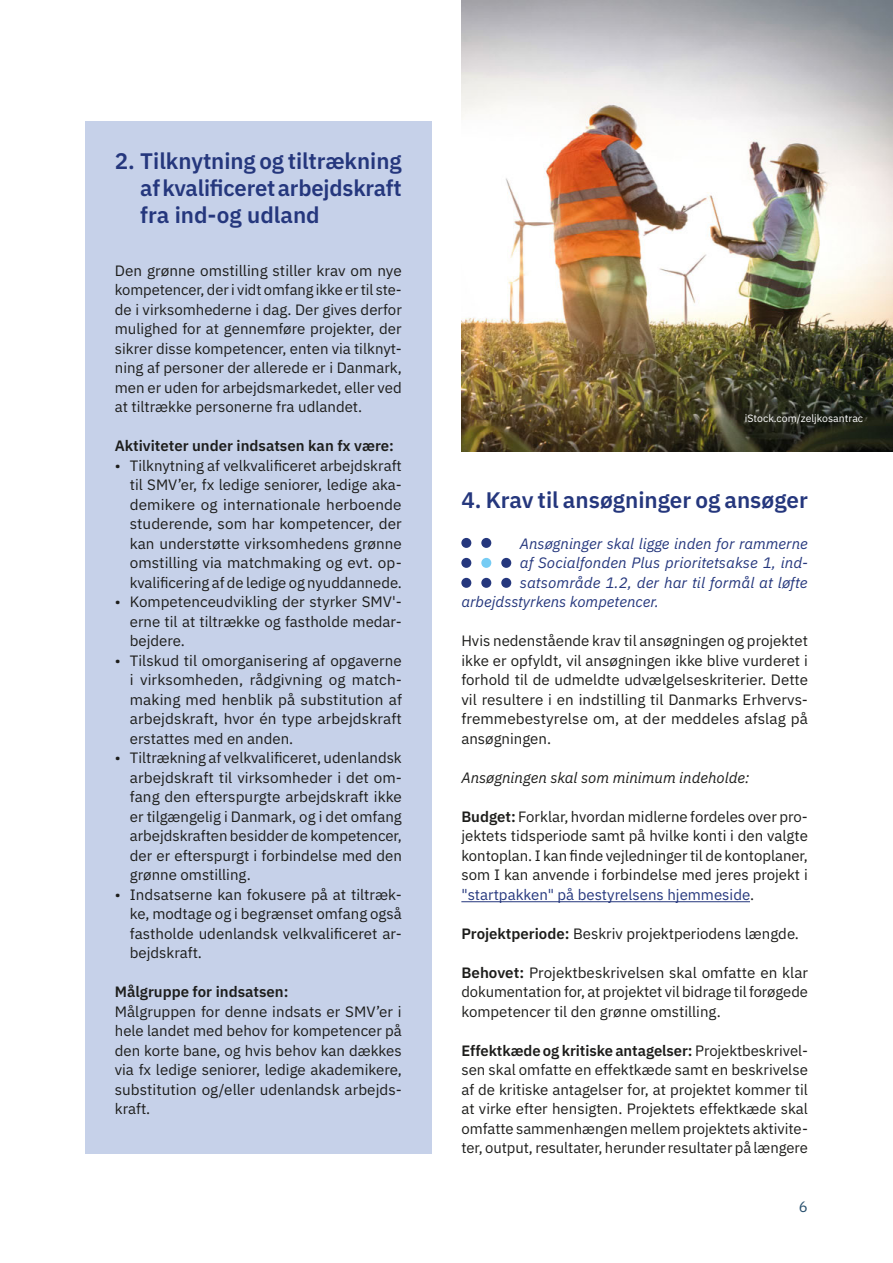
<style>
.page{position:relative;width:893px;height:1263px;background:#fff}
.page>*{position:absolute;margin:0;border:0;box-sizing:border-box;transform-origin:0 0}
.t1{font:600 22.5px/27px "IBM Plex Sans";color:#25377d;text-align:justify}
.t2{font:15px/19.5px "IBM Plex Sans";color:#1d1d1b;text-align:justify}
.t3{font:italic 15px "IBM Plex Sans";color:#25377d}
.t4{font:600 15px "IBM Plex Sans";color:#1d1d1b}
.t5{font:italic 15px "IBM Plex Sans";color:#1d1d1b}
.t6{font:15px "IBM Plex Sans";color:#2a516f}
.t7{font:10.5px "IBM Plex Sans";color:#fff}
.s1{font-weight:600}
.s2{color:#25377d}
</style>
<div class="page">
<div style="left:85px;top:121px;width:347px;height:1032px;background:#c6d1e9"></div>
<img style="left:461px;top:0;width:432px;height:451px">
<div style="left:481px;top:558px;width:10px;height:10px;background:#76ccf4;border-radius:50%"></div>
<div style="left:461px;top:578px;width:10px;height:10px;background:#25377d;border-radius:50%"></div>
<div style="left:481px;top:538px;width:10px;height:10px;background:#25377d;border-radius:50%"></div>
<div style="left:501px;top:558px;width:10px;height:10px;background:#25377d;border-radius:50%"></div>
<div style="left:461px;top:558px;width:10px;height:10px;background:#25377d;border-radius:50%"></div>
<div style="left:461px;top:538px;width:10px;height:10px;background:#25377d;border-radius:50%"></div>
<div style="left:481px;top:578px;width:10px;height:10px;background:#25377d;border-radius:50%"></div>
<div style="left:501px;top:578px;width:10px;height:10px;background:#25377d;border-radius:50%"></div>
<hr style="left:461px;top:901px;width:289px;height:1px;background:#25377d">
<h2 class="t1" style="left:140px;top:145px;width:263px;text-indent:-26px">2. Tilknytning og tiltrækning af kvalificeret arbejdskraft fra ind-og udland</h2>
<p class="t2" style="left:115px;top:259px;width:289px">Den grønne omstilling stiller krav om nye kompetencer, der i vidt omfang ikke er til ste&shy;de i virksomhederne i dag. Der gives derfor mulighed for at gennemføre projekter, der sikrer disse kompetencer, enten via tilknyt&shy;ning af personer der allerede er i Danmark, men er uden for arbejdsmarkedet, eller ved at tiltrække personerne fra udlandet.</p>
<p class="t4" style="left:115px;top:434px;width:281px">Aktiviteter under indsatsen kan fx være:</p>
<p class="t2" style="left:130px;top:454px;width:274px;text-indent:-15px">• Tilknytning af velkvalificeret arbejdskraft til SMV’er, fx ledige seniorer, ledige aka&shy;demikere og internationale herboende studerende, som har kompetencer, der kan understøtte virksomhedens grønne omstilling via matchmaking og evt. op&shy;kvalificering af de ledige og nyuddannede.</p>
<p class="t2" style="left:130px;top:591px;width:274px;text-indent:-15px">• Kompetenceudvikling der styrker SMV'- erne til at tiltrække og fastholde medar&shy;bejdere.</p>
<p class="t2" style="left:130px;top:649px;width:274px;text-indent:-15px">• Tilskud til omorganisering af opgaverne i virksomheden, rådgivning og match&shy;making med henblik på substitution af arbejdskraft, hvor én type arbejdskraft erstattes med en anden.</p>
<p class="t2" style="left:130px;top:747px;width:274px;text-indent:-15px">• Tiltrækning af velkvalificeret, udenlandsk arbejdskraft til virksomheder i det om&shy;fang den efterspurgte arbejdskraft ikke er tilgængelig i Danmark, og i det omfang arbejdskraften besidder de kompetencer, der er efterspurgt i forbindelse med den grønne omstilling.</p>
<p class="t2" style="left:130px;top:883px;width:274px;text-indent:-15px">• Indsatserne kan fokusere på at tiltræk&shy;ke, modtage og i begrænset omfang også fastholde udenlandsk velkvalificeret ar&shy;bejdskraft.</p>
<p class="t4" style="left:115px;top:980px;width:175px">Målgruppe for indsatsen:</p>
<p class="t2" style="left:115px;top:1000px;width:289px">Målgruppen for denne indsats er SMV’er i hele landet med behov for kompetencer på den korte bane, og hvis behov kan dækkes via fx ledige seniorer, ledige akademikere, substitution og/eller udenlandsk arbejds&shy;kraft.</p>
<p class="t7" style="left:745px;top:410px;width:120px">iStock.com/zeljkosantrac</p>
<h1 class="t1" style="left:461px;top:484px;width:348px">4. Krav til ansøgninger og ansøger</h1>
<p class="t3" style="left:520px;top:532px;width:290px">Ansøgninger skal ligge inden for rammerne</p>
<p class="t3" style="left:520px;top:551px;width:290px">af Socialfonden Plus prioritetsakse 1, ind-</p>
<p class="t3" style="left:520px;top:571px;width:289px">satsområde 1.2, der har til formål at løfte</p>
<p class="t3" style="left:461px;top:590px;width:199px">arbejdsstyrkens kompetencer.</p>
<p class="t2" style="left:461px;top:630px;width:348px">Hvis nedenstående krav til ansøgningen og projektet ikke er opfyldt, vil ansøgningen ikke blive vurderet i forhold til de udmeldte udvælgelseskriterier. Dette vil resultere i en indstilling til Danmarks Erhvervs&shy;fremmebestyrelse om, at der meddeles afslag på ansøgningen.</p>
<p class="t5" style="left:461px;top:766px;width:290px">Ansøgningen skal som minimum indeholde:</p>
<p class="t2" style="left:461px;top:805px;width:348px"><span class="s1">Budget:</span> Forklar, hvordan midlerne fordeles over pro&shy;jektets tidsperiode samt på hvilke konti i den valgte kontoplan. I kan finde vejledninger til de kontoplaner, som I kan anvende i forbindelse med jeres projekt i <span class="s2">"startpakken" på bestyrelsens hjemmeside</span>.</p>
<p class="t2" style="left:461px;top:922px;width:339px"><span class="s1">Projektperiode:</span> Beskriv projektperiodens længde.</p>
<p class="t2" style="left:461px;top:961px;width:348px"><span class="s1">Behovet:</span> Projektbeskrivelsen skal omfatte en klar dokumentation for, at projektet vil bidrage til forøgede kompetencer til den grønne omstilling.</p>
<p class="t2" style="left:461px;top:1039px;width:348px"><span class="s1">Effektkæde og kritiske antagelser:</span> Projektbeskrivel&shy;sen skal omfatte en effektkæde samt en beskrivelse af de kritiske antagelser for, at projektet kommer til at virke efter hensigten. Projektets effektkæde skal omfatte sammenhængen mellem projektets aktivite&shy;ter, output, resultater, herunder resultater på længere</p>
<p class="t6" style="left:799px;top:1195px;width:10px">6</p>
</div>
